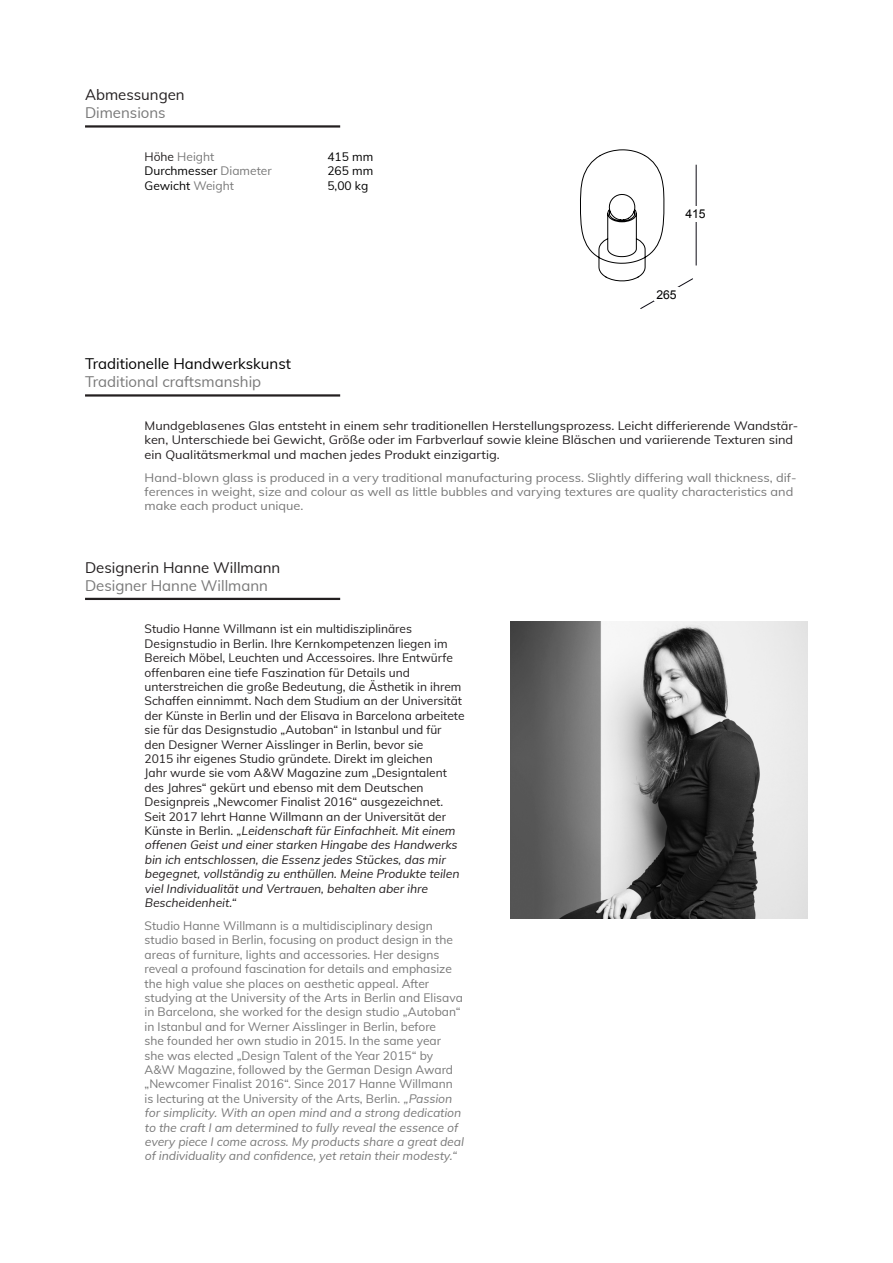
<style>
.page{position:relative;width:893px;height:1263px;background:#fff}
.page>*{position:absolute;margin:0;border:0;box-sizing:border-box;transform-origin:0 0}
.t1{font:15px "Muli";color:#787878}
.t2{font:15px "Muli";color:#231f20}
.t3{font:15px "Muli";color:#000}
.t4{font:12.15px "Arial";color:#000001}
.t5{font:12px/14.4px "Muli";color:#231f20}
.t6{font:12px/14.4px "Muli";color:#787878}
.t7{font:12px/14.4px "Muli";color:#231f20;scale:1.06 1}
.t8{font:12px/14.4px "Muli";color:#787878;scale:1.06 1}
.t9{font:12px "Muli";color:#000}
.s1{color:#231f20}
.s2{color:#787878}
</style>
<div class="page">
<hr style="left:85px;top:598px;width:255px;height:2px;background:#231f20">
<img style="left:510px;top:621px;width:298px;height:298px">
<hr style="left:85px;top:394px;width:255px;height:3px;background:#231f20">
<hr style="left:85px;top:125px;width:255px;height:3px;background:#231f20">
<svg style="left:580px;top:149px;width:113px;height:160px"></svg>
<hr style="left:696px;top:165px;width:1px;height:100px;background:#0e0c15">
<div style="left:689px;top:206px;width:17px;height:16px;background:#fff"></div>
<div style="left:654px;top:288px;width:25px;height:13px;background:#fff"></div>
<p class="t2" style="left:85px;top:84px;width:101px">Abmessungen</p>
<p class="t1" style="left:85px;top:102px;width:82px">Dimensions</p>
<p class="t6" style="left:145px;top:149px;width:71px"><span class="s1">Höhe</span> Height</p>
<p class="t9" style="left:145px;top:162px;width:129px">Durchmesser <span class="s2">Diameter</span></p>
<p class="t9" style="left:145px;top:177px;width:91px">Gewicht <span class="s2">Weight</span></p>
<p class="t9" style="left:327px;top:148px;width:47px">415 mm</p>
<p class="t9" style="left:327px;top:162px;width:47px">265 mm</p>
<p class="t9" style="left:327px;top:177px;width:42px">5,00 kg</p>
<p class="t4" style="left:685px;top:206px;width:22px">415</p>
<p class="t4" style="left:656px;top:287px;width:22px">265</p>
<p class="t3" style="left:85px;top:352px;width:207px">Traditionelle Handwerkskunst</p>
<p class="t1" style="left:85px;top:370px;width:178px">Traditional craftsmanship</p>
<p class="t7" style="left:145px;top:418px;width:618px">Mundgeblasenes Glas entsteht in einem sehr traditionellen Herstellungsprozess. Leicht differierende Wandstär&shy;ken, Unterschiede bei Gewicht, Größe oder im Farbverlauf sowie kleine Bläschen und variierende Texturen sind ein Qualitätsmerkmal und machen jedes Produkt einzigartig.</p>
<p class="t8" style="left:145px;top:469px;width:616px">Hand-blown glass is produced in a very traditional manufacturing process. Slightly differing wall thickness, dif&shy;ferences in weight, size and colour as well as little bubbles and varying textures are quality characteristics and make each product unique.</p>
<p class="t2" style="left:85px;top:556px;width:197px">Designerin Hanne Willmann</p>
<p class="t1" style="left:85px;top:574px;width:184px">Designer Hanne Willmann</p>
<p class="t5" style="left:145px;top:621px;width:322px">Studio Hanne Willmann ist ein multidisziplinäres Designstudio in Berlin. Ihre Kernkompetenzen liegen im Bereich Möbel, Leuchten und Accessoires. Ihre Entwürfe offenbaren eine tiefe Faszination für Details und unterstreichen die große Bedeutung, die Ästhetik in ihrem Schaffen einnimmt. Nach dem Studium an der Universität der Künste in Berlin und der Elisava in Barcelona arbeitete sie für das Designstudio „Autoban“ in Istanbul und für den Designer Werner Aisslinger in Berlin, bevor sie<br>2015 ihr eigenes Studio gründete. Direkt im gleichen<br>Jahr wurde sie vom A&amp;W Magazine zum „Designtalent des Jahres“ gekürt und ebenso mit dem Deutschen Designpreis „Newcomer Finalist 2016“ ausgezeichnet.<br>Seit 2017 lehrt Hanne Willmann an der Universität der<br>Kü n ste i n B e r l i n . „Leidenschaft für Einfachheit. Mit einem offenen Geist und einer starken Hingabe des Handwerks bin ich entschlossen, die Essenz jedes Stückes, das mir begegnet, vollständig zu enthüllen. Meine Produkte teilen viel Individualität und Vertrauen, behalten aber ihre Bescheidenheit.“</p>
<p class="t6" style="left:145px;top:918px;width:323px">Studio Hanne Willmann is a multidisciplinary design studio based in Berlin, focusing on product design in the areas of furniture, lights and accessories. Her designs reveal a profound fascination for details and emphasize the high value she places on aesthetic appeal. After studying at the University of the Arts in Berlin and Elisava in Barcelona, she worked for the design studio „Autoban“ in Istanbul and for Werner Aisslinger in Berlin, before<br>she founded her own studio in 2015. In the same year<br>she was elected „Design Talent of the Year 2015“ by A&amp;W Magazine, followed by the German Design Award „Newcomer Finalist 2016“. Since 2017 Hanne Willmann<br>is lecturing at the University of the Arts, Berlin. „Passion for simplicity. With an open mind and a strong dedication to the craft I am determined to fully reveal the essence of every piece I come across. My products share a great deal of individuality and confidence, yet retain their modesty.“</p>
</div>
